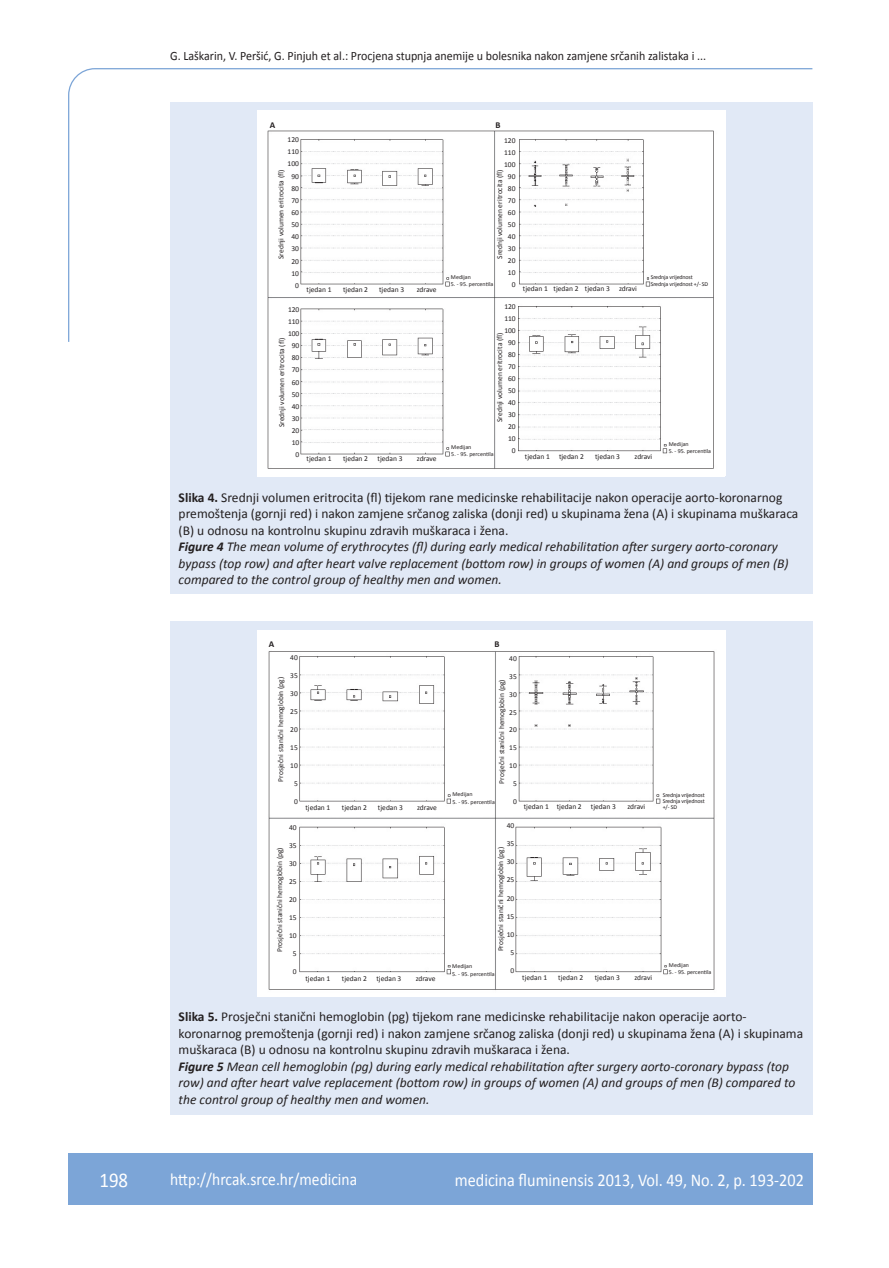
<style>
.page{position:relative;width:889px;height:1268px;background:#fff}
.page>*{position:absolute;margin:0;border:0;box-sizing:border-box;transform-origin:0 0}
.t1{font:21px "Calibri";color:#fff;scale:.9 1}
.t2{font:18px "Calibri";color:#fff;scale:.9 1}
.t3{font:17.25px "Calibri";color:#fff;scale:.9 1}
.t4{font:13.5px/16.5px "Calibri";color:#231f20}
.t5{font:12.75px "Calibri";color:#231f20;scale:.94 1}
.t6{font:700 9px "Calibri";color:#231f20}
.t7{font:7.5px/12.1px "Calibri";color:#231f20;text-align:right}
.t8{font:6px/6px "Calibri";letter-spacing:-.01em;color:#231f20}
.s1{font-weight:700}
.s2{font-weight:700;font-style:italic}
.s3{font-style:italic}
</style>
<div class="page">
<svg style="left:68px;top:68px;width:745px;height:275px"></svg>
<div style="left:68px;top:1152px;width:744px;height:51px;background:#7ca5d7"></div>
<div style="left:170px;top:102px;width:642px;height:491px;background:#e1e9f6"></div>
<img style="left:257px;top:111px;width:468px;height:364px">
<div style="left:170px;top:621px;width:642px;height:493px;background:#e1e9f6"></div>
<img style="left:257px;top:630px;width:468px;height:365px">
<p class="t5" style="left:170px;top:47px;width:572px">G. Laškarin, V. Peršić, G. Pinjuh et al.: Procjena stupnja anemije u bolesnika nakon zamjene srčanih zalistaka i ...</p>
<p class="t6" style="left:270px;top:119px;width:7px">A</p>
<p class="t6" style="left:495px;top:119px;width:7px">B</p>
<p class="t7" style="left:288px;top:133px;width:13px">120<br>110<br>100<br>90<br>80<br>70<br>60<br>50<br>40<br>30<br>20<br>10<br>0</p>
<p class="t7" style="left:504px;top:134px;width:13px">120<br>110<br>100<br>90<br>80<br>70<br>60<br>50<br>40<br>30<br>20<br>10<br>0</p>
<p class="t7" style="left:288px;top:303px;width:13px">120<br>110<br>100<br>90<br>80<br>70<br>60<br>50<br>40<br>30<br>20<br>10<br>0</p>
<p class="t7" style="left:504px;top:300px;width:13px">120<br>110<br>100<br>90<br>80<br>70<br>60<br>50<br>40<br>30<br>20<br>10<br>0</p>
<p class="t7" style="left:274px;top:259px;width:91px;rotate:-90deg">Srednji volumen eritrocita (fl)</p>
<p class="t7" style="left:493px;top:258px;width:91px;rotate:-90deg">Srednji volumen eritrocita (fl)</p>
<p class="t8" style="left:451px;top:273px;width:22px">Medijan</p>
<p class="t8" style="left:451px;top:281px;width:44px">5. - 95. percentila</p>
<p class="t8" style="left:651px;top:273px;width:59px;line-height:7.5px">Srednja vrijednost<br>Srednja vrijednost +/- SD</p>
<p class="t7" style="left:306px;top:283px;width:27px">tjedan 1</p>
<p class="t7" style="left:343px;top:283px;width:27px">tjedan 2</p>
<p class="t7" style="left:379px;top:283px;width:27px">tjedan 3</p>
<p class="t7" style="left:417px;top:283px;width:21px">zdrave</p>
<p class="t7" style="left:523px;top:282px;width:115px">tjedan 1 tjedan 2 tjedan 3 zdravi</p>
<p class="t7" style="left:493px;top:422px;width:91px;rotate:-90deg">Srednji volumen eritrocita (fl)</p>
<p class="t7" style="left:275px;top:427px;width:91px;rotate:-90deg">Srednji volumen eritrocita (fl)</p>
<p class="t8" style="left:668px;top:440px;width:22px">Medijan</p>
<p class="t8" style="left:668px;top:448px;width:44px">5. - 95. percentila</p>
<p class="t8" style="left:451px;top:443px;width:22px">Medijan</p>
<p class="t8" style="left:451px;top:450px;width:44px">5. - 95. percentila</p>
<p class="t7" style="left:306px;top:452px;width:27px">tjedan 1</p>
<p class="t7" style="left:343px;top:452px;width:27px">tjedan 2</p>
<p class="t7" style="left:377px;top:452px;width:27px">tjedan 3</p>
<p class="t7" style="left:417px;top:452px;width:21px">zdrave</p>
<p class="t7" style="left:525px;top:450px;width:61px">tjedan 1 tjedan 2</p>
<p class="t7" style="left:595px;top:450px;width:27px">tjedan 3</p>
<p class="t7" style="left:634px;top:450px;width:19px">zdravi</p>
<p class="t4" style="left:179px;top:488px;width:621px"><span class="s1">Slika 4.</span> Srednji volumen eritrocita (fl) tijekom rane medicinske rehabilitacije nakon operacije aorto-koronarnog premoštenja (gornji red) i nakon zamjene srčanog zaliska (donji red) u skupinama žena (A) i skupinama muškaraca (B) u odnosu na kontrolnu skupinu zdravih muškaraca i žena.<br><span class="s2">Figure 4</span> <span class="s3">The mean volume of erythrocytes (fl) during early medical rehabilitation after surgery aorto-coronary bypass (top row) and after heart valve replacement (bottom row) in groups of women (A) and groups of men (B) compared to the control group of healthy men and women.</span></p>
<p class="t6" style="left:269px;top:638px;width:7px">A</p>
<p class="t6" style="left:494px;top:638px;width:7px">B</p>
<p class="t7" style="left:290px;top:651px;width:9px">40</p>
<p class="t7" style="left:290px;top:669px;width:9px">35</p>
<p class="t7" style="left:290px;top:687px;width:9px">30</p>
<p class="t7" style="left:290px;top:705px;width:9px">25</p>
<p class="t7" style="left:290px;top:723px;width:9px">20</p>
<p class="t7" style="left:290px;top:740px;width:9px">15</p>
<p class="t7" style="left:290px;top:758px;width:9px">10</p>
<p class="t7" style="left:294px;top:776px;width:5px">5</p>
<p class="t7" style="left:294px;top:794px;width:5px">0</p>
<p class="t7" style="left:509px;top:652px;width:9px">40</p>
<p class="t7" style="left:509px;top:670px;width:9px">35</p>
<p class="t7" style="left:509px;top:687px;width:9px">30</p>
<p class="t7" style="left:509px;top:705px;width:9px">25</p>
<p class="t7" style="left:509px;top:723px;width:9px">20</p>
<p class="t7" style="left:509px;top:741px;width:9px">15</p>
<p class="t7" style="left:509px;top:759px;width:9px">10</p>
<p class="t7" style="left:513px;top:776px;width:5px">5</p>
<p class="t7" style="left:513px;top:794px;width:5px">0</p>
<p class="t7" style="left:274px;top:781px;width:106px;rotate:-90deg">Prosječni stanični hemoglobin (pg)</p>
<p class="t7" style="left:495px;top:783px;width:106px;rotate:-90deg">Prosječni stanični hemoglobin (pg)</p>
<p class="t8" style="left:452px;top:791px;width:22px">Medijan</p>
<p class="t8" style="left:452px;top:798px;width:44px">5. - 95. percentila</p>
<p class="t8" style="left:662px;top:791px;width:44px;text-align:justify">Srednja vrijednost Srednja vrijednost +/- SD</p>
<p class="t7" style="left:305px;top:801px;width:27px">tjedan 1</p>
<p class="t7" style="left:342px;top:801px;width:27px">tjedan 2</p>
<p class="t7" style="left:378px;top:801px;width:27px">tjedan 3</p>
<p class="t7" style="left:417px;top:801px;width:21px">zdrave</p>
<p class="t7" style="left:524px;top:800px;width:94px">tjedan 1 tjedan 2 tjedan 3</p>
<p class="t7" style="left:627px;top:800px;width:19px">zdravi</p>
<p class="t7" style="left:507px;top:819px;width:9px">40</p>
<p class="t7" style="left:507px;top:837px;width:9px">35</p>
<p class="t7" style="left:507px;top:855px;width:9px">30</p>
<p class="t7" style="left:507px;top:873px;width:9px">25</p>
<p class="t7" style="left:507px;top:891px;width:9px">20</p>
<p class="t7" style="left:507px;top:909px;width:9px">15</p>
<p class="t7" style="left:507px;top:927px;width:9px">10</p>
<p class="t7" style="left:510px;top:945px;width:5px">5</p>
<p class="t7" style="left:510px;top:963px;width:5px">0</p>
<p class="t7" style="left:289px;top:820px;width:9px">40</p>
<p class="t7" style="left:289px;top:838px;width:9px">35</p>
<p class="t7" style="left:289px;top:856px;width:9px">30</p>
<p class="t7" style="left:289px;top:874px;width:9px">25</p>
<p class="t7" style="left:289px;top:893px;width:9px">20</p>
<p class="t7" style="left:289px;top:911px;width:9px">15</p>
<p class="t7" style="left:289px;top:929px;width:9px">10</p>
<p class="t7" style="left:293px;top:947px;width:5px">5</p>
<p class="t7" style="left:293px;top:965px;width:5px">0</p>
<p class="t7" style="left:273px;top:951px;width:106px;rotate:-90deg">Prosječni stanični hemoglobin (pg)</p>
<p class="t7" style="left:494px;top:951px;width:106px;rotate:-90deg">Prosječni stanični hemoglobin (pg)</p>
<p class="t8" style="left:452px;top:962px;width:22px">Medijan</p>
<p class="t8" style="left:452px;top:970px;width:44px">5. - 95. percentila</p>
<p class="t7" style="left:305px;top:971px;width:27px">tjedan 1</p>
<p class="t7" style="left:342px;top:971px;width:27px">tjedan 2</p>
<p class="t7" style="left:376px;top:971px;width:27px">tjedan 3</p>
<p class="t7" style="left:416px;top:971px;width:21px">zdrave</p>
<p class="t7" style="left:522px;top:971px;width:27px">tjedan 1</p>
<p class="t7" style="left:558px;top:971px;width:27px">tjedan 2</p>
<p class="t7" style="left:595px;top:971px;width:27px">tjedan 3</p>
<p class="t7" style="left:634px;top:971px;width:19px">zdravi</p>
<p class="t8" style="left:669px;top:961px;width:22px">Medijan</p>
<p class="t8" style="left:669px;top:968px;width:44px">5. - 95. percentila</p>
<p class="t4" style="left:179px;top:1007px;width:626px"><span class="s1">Slika 5.</span> Prosječni stanični hemoglobin (pg) tijekom rane medicinske rehabilitacije nakon operacije aorto&shy;koronarnog premoštenja (gornji red) i nakon zamjene srčanog zaliska (donji red) u skupinama žena (A) i skupinama muškaraca (B) u odnosu na kontrolnu skupinu zdravih muškaraca i žena.<br><span class="s2">Figure 5</span> <span class="s3">Mean cell hemoglobin (pg) during early medical rehabilitation after surgery aorto-coronary bypass (top row) and after heart valve replacement (bottom row) in groups of women (A) and groups of men (B) compared to the control group of healthy men and women.</span></p>
<h1 class="t1" style="left:99px;top:1166px;width:33px">198</h1>
<p class="t3" style="left:170px;top:1167px;width:209px">http://hrcak.srce.hr/medicina</p>
<h2 class="t2" style="left:455px;top:1168px;width:389px">medicina fluminensis 2013, Vol. 49, No. 2, p. 193-202</h2>
</div>
